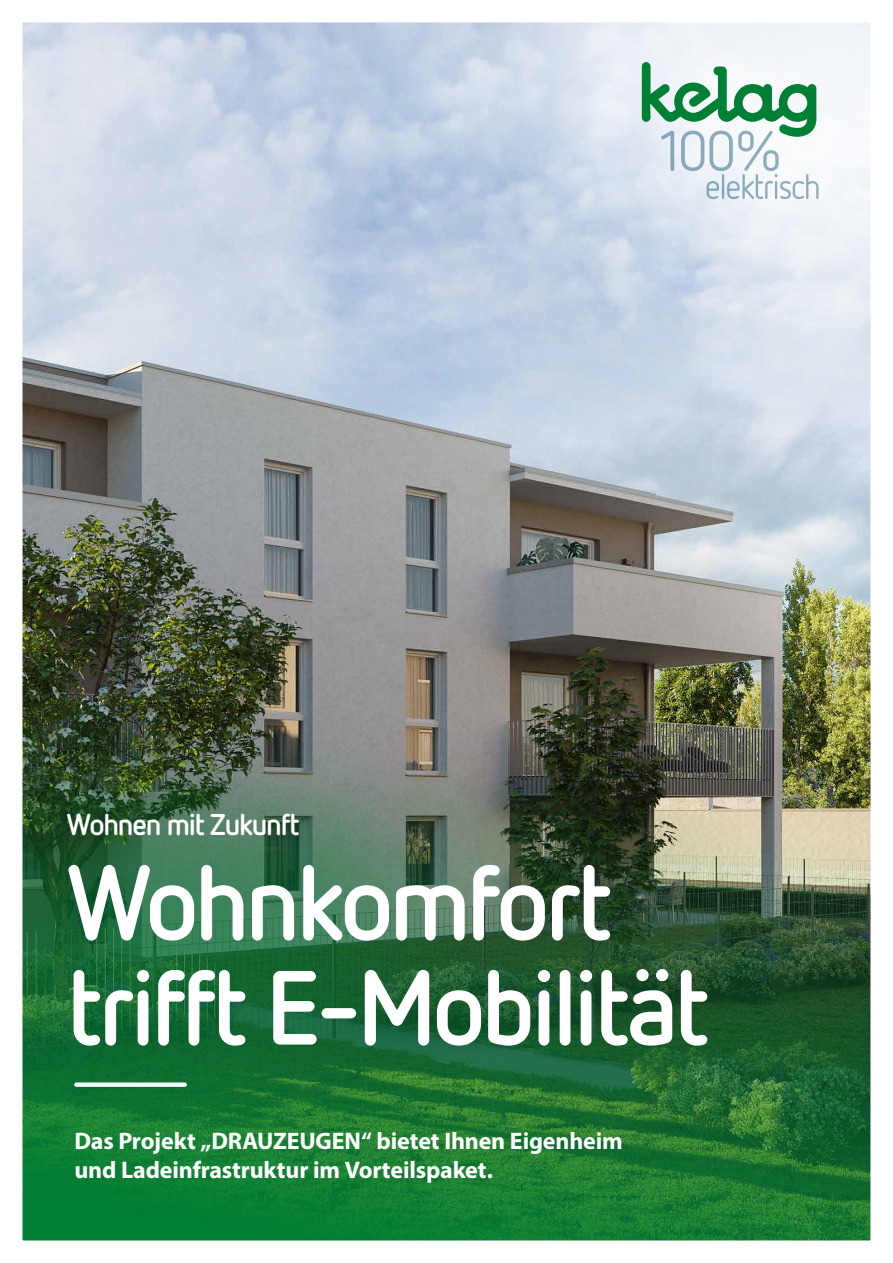
<style>
.page{position:relative;width:893px;height:1263px;background:#fff}
.page>*{position:absolute;margin:0;border:0;box-sizing:border-box;transform-origin:0 0}
.t1{font:300 112.5px "Netto OT";color:#fff}
.t2{font:700 105px/105px "Netto OT";letter-spacing:-.04em;color:#fff}
.t3{font:700 30px "Netto OT";letter-spacing:-.04em;color:#fff}
.t4{font:700 24px/28.8px "Myriad Pro";letter-spacing:-.01em;color:#fff}
</style>
<div class="page">
<img style="left:22px;top:22px;width:849px;height:1219px">
<svg style="left:642px;top:62px;width:177px;height:137px"></svg>
<p class="t3" style="left:67px;top:805px;width:234px">Wohnen mit Zukunft</p>
<h2 class="t2" style="left:67px;top:847px;width:645px">Wohnkomfort trifft E-Mobilität</h2>
<h1 class="t1" style="left:54px;top:1102px;width:36px;rotate:-90deg">|</h1>
<p class="t4" style="left:74px;top:1126px;width:550px">Das Projekt „DRAUZEUGEN“ bietet Ihnen Eigenheim und Ladeinfrastruktur im Vorteilspaket.</p>
</div>
